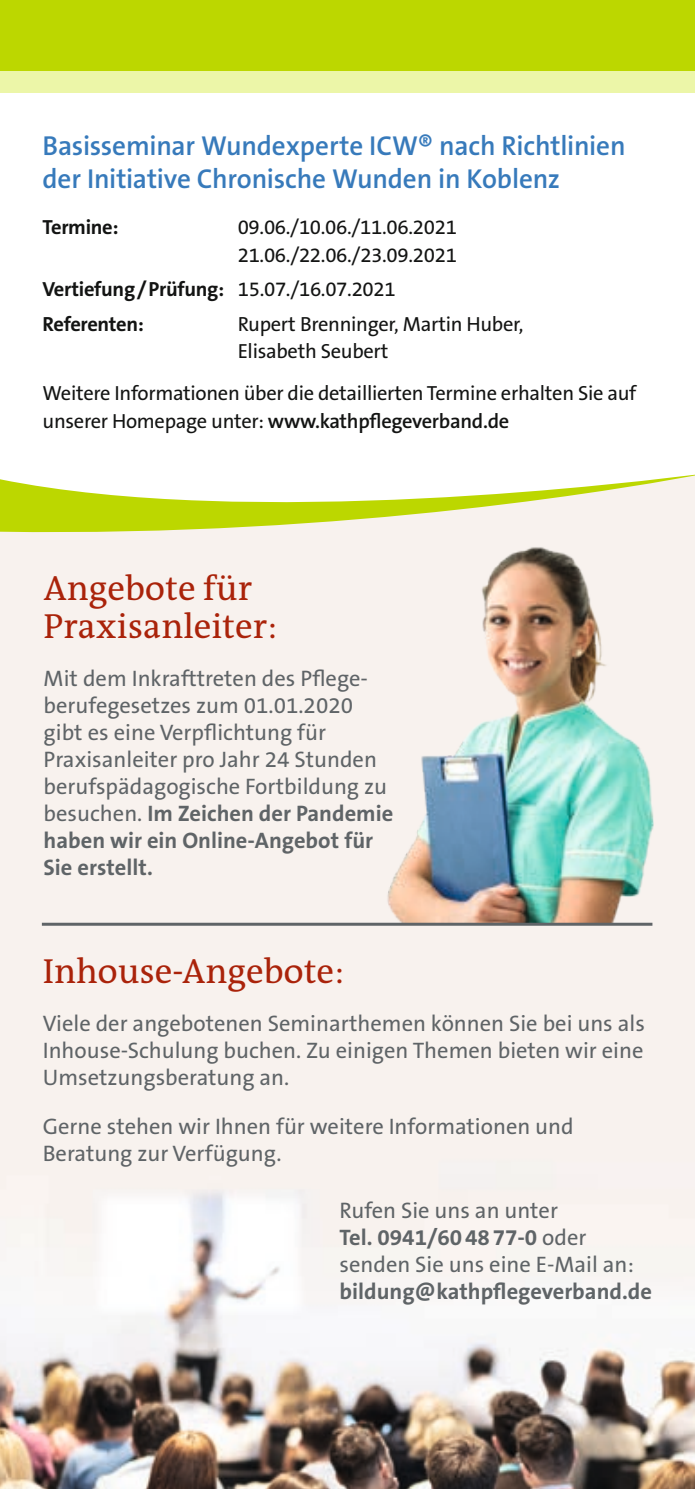
<style>
.page{position:relative;width:695px;height:1489px;background:#fff}
.page>*{position:absolute;margin:0;border:0;box-sizing:border-box;transform-origin:0 0}
.t1{font:35px/37.5px "The Antiqua B";color:#aa230a}
.t2{font:600 27.5px/33px "The Sans B6";letter-spacing:-.01em;color:#377abb}
.t3{font:22.5px/27px "The Sans B5 Plain";color:#5f6467}
.t4{font:700 22.5px/27px "The Sans B7";color:#5f6467}
.t5{font:20.5px/27.5px "The Sans B5 Plain";letter-spacing:-.015em;color:#131413}
.t6{font:700 20.5px/34.5px "The Sans B7";letter-spacing:-.015em;color:#131413}
.t7{font:600 20.5px "The Sans B6";letter-spacing:-.015em;color:#131413}
.s1{font-family:"The Sans B5 Plain";font-weight:400}
</style>
<div class="page">
<div style="left:0;top:0;width:694px;height:92px;background:#ecf6a8"></div>
<div style="left:0;top:0;width:694px;height:71px;background:#bcd700"></div>
<img style="left:0;top:537px;width:694px;height:951px">
<svg style="left:0;top:474px;width:694px;height:63px"></svg>
<img style="left:352px;top:484px;width:310px;height:440px">
<hr style="left:42px;top:922px;width:610px;height:3px;background:#5f6467">
<p class="t2" style="left:43px;top:130px;width:584px">Basisseminar Wundexperte ICW® nach Richtlinien der Initiative Chronische Wunden in Koblenz</p>
<p class="t6" style="left:43px;top:210px;width:78px">Termine:</p>
<p class="t5" style="left:238px;top:214px;width:221px">09.06./10.06./11.06.2021<br>21.06./22.06./23.09.2021</p>
<p class="t6" style="left:43px;top:273px;width:355px">Vertiefung/Prüfung: <span class="s1">15.07./16.07.2021<br></span>Referenten:</p>
<p class="t5" style="left:238px;top:311px;width:287px">Rupert Brenninger, Martin Huber,<br>Elisabeth Seubert</p>
<p class="t5" style="left:43px;top:380px;width:595px">Weitere Informationen über die detaillierten Termine erhalten Sie auf</p>
<p class="t7" style="left:43px;top:409px;width:468px"><span class="s1">unserer Homepage unter:</span> www.kathpflegeverband.de</p>
<h1 class="t1" style="left:44px;top:569px;width:235px">Angebote für<br>Praxisanleiter:</h1>
<p class="t3" style="left:44px;top:665px;width:345px">Mit dem Inkrafttreten des Pflege&shy;berufegesetzes zum 01.01.2020 gibt es eine Verpflichtung für Praxisanleiter pro Jahr 24 Stunden berufspädagogische Fortbildung zu</p>
<p class="t4" style="left:44px;top:800px;width:351px"><span class="s1">besuchen.</span> Im Zeichen der Pandemie haben wir ein Online-Angebot für<br>Sie erstellt.</p>
<h1 class="t1" style="left:43px;top:951px;width:303px">Inhouse-Angebote:</h1>
<p class="t3" style="left:43px;top:1010px;width:603px;text-align:justify">Viele der angebotenen Seminarthemen können Sie bei uns als Inhouse-Schulung buchen. Zu einigen Themen bieten wir eine Umsetzungsberatung an.</p>
<p class="t3" style="left:43px;top:1113px;width:532px">Gerne stehen wir Ihnen für weitere Informationen und<br>Beratung zur Verfügung.</p>
<p class="t3" style="left:339px;top:1197px;width:220px">Rufen Sie uns an unter</p>
<p class="t4" style="left:339px;top:1224px;width:248px">Tel. 0941/604877-0 <span class="s1">oder</span></p>
<p class="t3" style="left:339px;top:1251px;width:296px">senden Sie uns eine E-Mail an:</p>
<p class="t4" style="left:339px;top:1278px;width:314px">bildung@kathpflegeverband.de</p>
</div>
